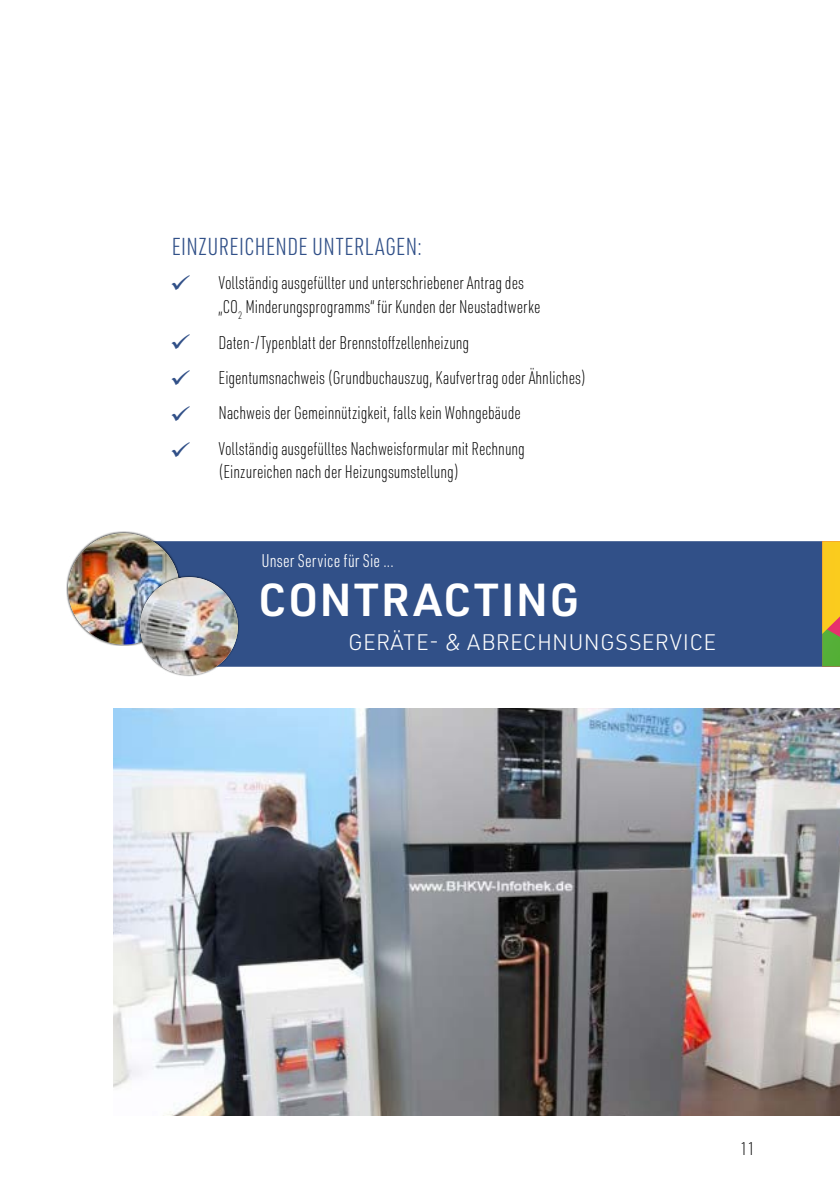
<style>
.page{position:relative;width:840px;height:1191px;background:#fff}
.page>*{position:absolute;margin:0;border:0;box-sizing:border-box;transform-origin:0 0}
.t1{font:600 45.2px "URWDIN";letter-spacing:.04em;color:#fff}
.t2{font:300 24px "URWDIN Cond";letter-spacing:.015em;color:#315088}
.t3{font:23.2px/35.8px "Wingdings";color:#315088;text-align:justify;scale:1.16 1}
.t4{font:300 22px "URWDIN";letter-spacing:.01em;color:#fff}
.t5{font:200 18px/35.4px "URWDIN Cond";color:#000}
.t6{font:300 18px "URWDIN Cond";letter-spacing:.01em;color:#fff}
</style>
<div class="page">
<img style="left:113px;top:709px;width:726px;height:407px">
<div style="left:181px;top:541px;width:658px;height:126px;background:#315088"></div>
<svg style="left:821px;top:541px;width:18px;height:125px;background:#c4b32f"></svg>
<div style="left:66px;top:531px;width:115px;height:115px;background:#000;opacity:.75"></div>
<img style="left:68px;top:533px;width:110px;height:111px">
<div style="left:138px;top:575px;width:101px;height:101px;background:#000;opacity:.75"></div>
<img style="left:140px;top:577px;width:98px;height:98px;border-radius:49px">
<h2 class="t2" style="left:171px;top:231px;width:251px">EINZUREICHENDE UNTERLAGEN:</h2>
<p class="t5" style="left:218px;top:270px;width:323px;line-height:24px">Vollständig ausgefüllter und unterschriebener Antrag des „CO<sub>2</sub> Minderungsprogramms“ für Kunden der Neustadtwerke</p>
<p class="t5" style="left:218px;top:324px;width:369px">Daten-/Typenblatt der Brennstoffzellenheizung<br>Eigentumsnachweis (Grundbuchauszug, Kaufvertrag oder Ähnliches)<br>Nachweis der Gemeinnützigkeit, falls kein Wohngebäude<br>Vollständig ausgefülltes Nachweisformular mit Rechnung</p>
<p class="t5" style="left:218px;top:453px;width:242px">(Einzureichen nach der Heizungsumstellung)</p>
<p class="t3" style="left:170px;top:326px;width:20px">✓ ✓ ✓ ✓</p>
<p class="t6" style="left:261px;top:549px;width:133px">Unser Service für Sie ...</p>
<h1 class="t1" style="left:258px;top:569px;width:322px">CONTRACTING</h1>
<p class="t4" style="left:348px;top:627px;width:369px">GERÄTE- &amp; ABRECHNUNGSSERVICE</p>
<p class="t5" style="left:739px;top:1130px;width:17px">11</p>
</div>
